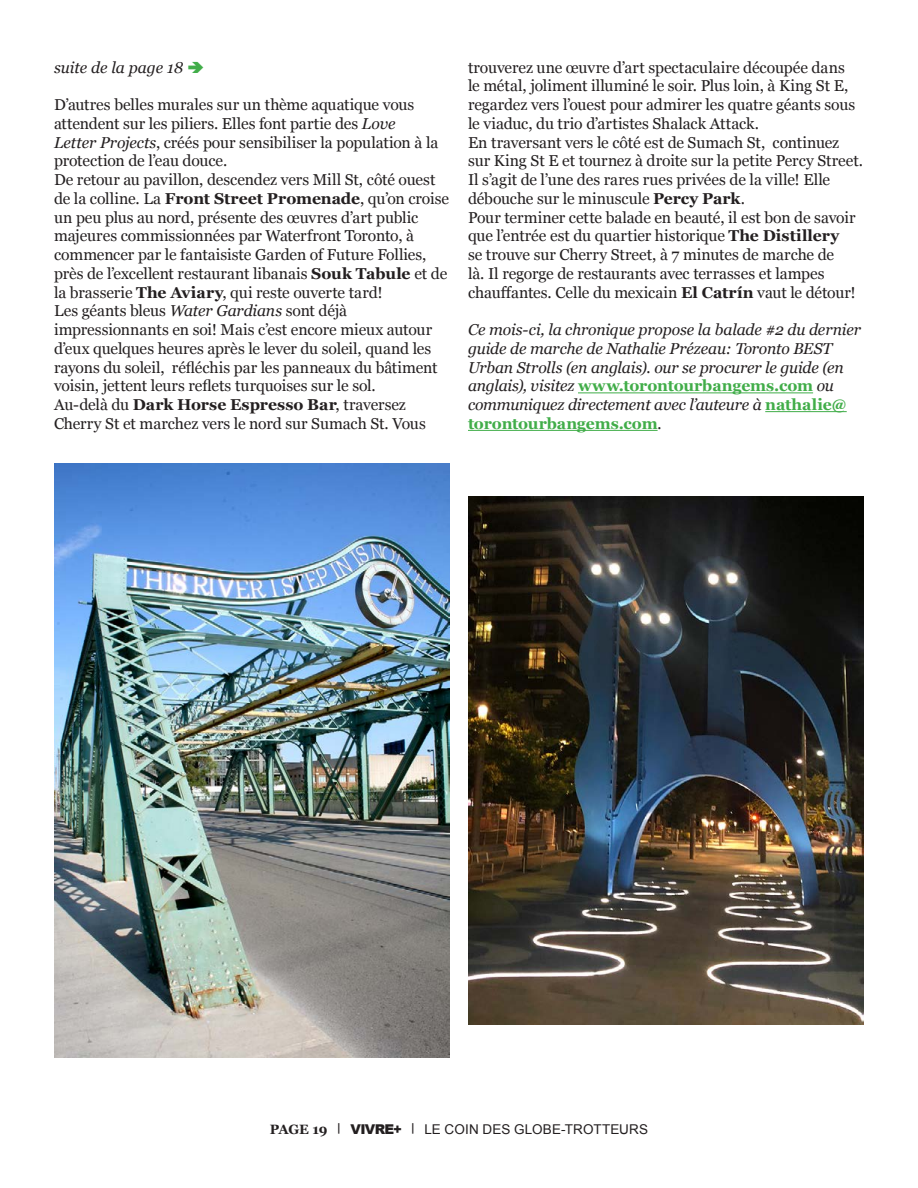
<style>
.page{position:relative;width:918px;height:1188px;background:#fff}
.page>*{position:absolute;margin:0;border:0;box-sizing:border-box;transform-origin:0 0}
.t1{font:15.75px/18.8px "Georgia";letter-spacing:-.005em;color:#231f20}
.t2{font:italic 15.75px/18.8px "Georgia";letter-spacing:-.01em;color:#231f20}
.t3{font:13.5px "Arial";letter-spacing:.01em;color:#231f20}
.s1{font-style:italic}
.s2{font-weight:700}
.s3{font-weight:700;font-style:normal;color:#41ad49}
.s4{font-family:"Georgia";font-weight:700}
.s5{font-weight:900}
</style>
<div class="page">
<hr style="left:578px;top:392px;width:235px;height:1px;background:#41ad49">
<hr style="left:765px;top:411px;width:82px;height:1px;background:#41ad49">
<hr style="left:468px;top:430px;width:190px;height:1px;background:#41ad49">
<img style="left:54px;top:464px;width:396px;height:594px">
<img style="left:468px;top:497px;width:396px;height:528px">
<p class="t2" style="left:54px;top:57px;width:131px">suite de la page 18</p>
<p class="t1" style="left:54px;top:95px;width:397px">D’autres belles murales sur un thème aquatique vous attendent sur les piliers. Elles font partie des <span class="s1">Love<br>Letter Projects</span>, créés pour sensibiliser la population à la protection de l’eau douce.<br>De retour au pavillon, descendez vers Mill St, côté ouest de la colline. La <span class="s2">Front Street Promenade</span>, qu’on croise un peu plus au nord, présente des œuvres d’art public majeures commissionnées par Waterfront Toronto, à commencer par le fantaisiste Garden of Future Follies, près de l’excellent restaurant libanais <span class="s2">Souk Tabule</span> et de la brasserie <span class="s2">The Aviary</span>, qui reste ouverte tard!<br>Les géants bleus <span class="s1">Water Gardians</span> sont déjà impressionnants en soi! Mais c’est encore mieux autour d’eux quelques heures après le lever du soleil, quand les rayons du soleil, réfléchis par les panneaux du bâtiment voisin, jettent leurs reflets turquoises sur le sol.<br>Au-delà du <span class="s2">Dark Horse Espresso Bar</span>, traversez Cherry St et marchez vers le nord sur Sumach St. Vous</p>
<p class="t1" style="left:468px;top:57px;width:396px">trouverez une œuvre d’art spectaculaire découpée dans<br>le métal, joliment illuminé le soir. Plus loin, à King St E, regardez vers l’ouest pour admirer les quatre géants sous le viaduc, du trio d’artistes Shalack Attack.<br>En traversant vers le côté est de Sumach St, continuez sur King St E et tournez à droite sur la petite Percy Street.<br>Il s’agit de l’une des rares rues privées de la ville! Elle débouche sur le minuscule <span class="s2">Percy Park</span>.<br>Pour terminer cette balade en beauté, il est bon de savoir que l’entrée est du quartier historique <span class="s2">The Distillery<br></span>se trouve sur Cherry Street, à 7 minutes de marche de<br>là. Il regorge de restaurants avec terrasses et lampes chauffantes. Celle du mexicain <span class="s2">El Catrín</span> vaut le détour!</p>
<p class="t2" style="left:468px;top:320px;width:395px">Ce mois-ci, la chronique propose la balade #2 du dernier guide de marche de Nathalie Prézeau: Toronto BEST Urban Strolls (en anglais). our se procurer le guide (en anglais), visitez <span class="s3">www.torontourbangems.com</span> ou communiquez directement avec l’auteure à <span class="s3">nathalie@ torontourbangems.com</span>.</p>
<p class="t3" style="left:270px;top:1121px;width:380px"><span class="s4">PAGE 19 ︳</span> <span class="s5">VIVRE+</span> <span class="s4">︳</span> LE COIN DES GLOBE-TROTTEURS</p>
</div>
